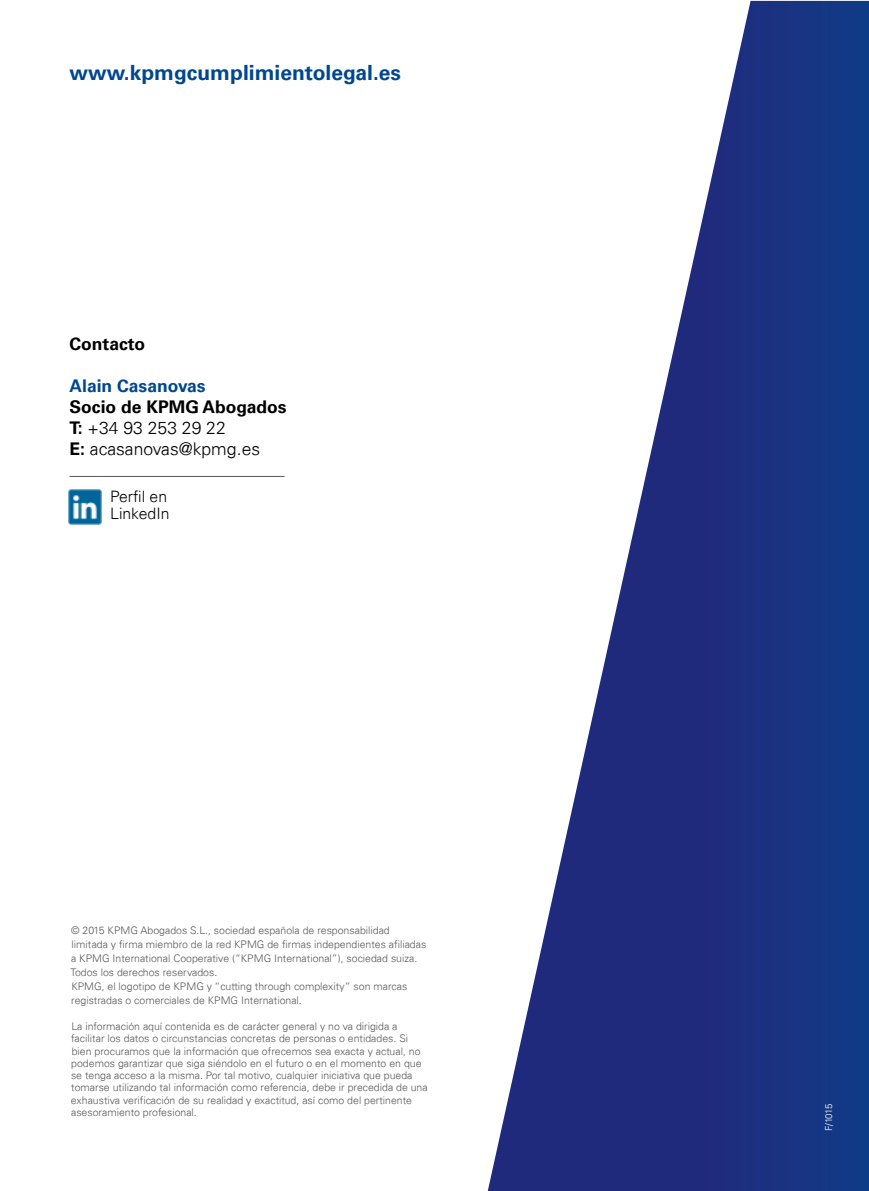
<style>
.page{position:relative;width:869px;height:1191px;background:#fff}
.page>*{position:absolute;margin:0;border:0;box-sizing:border-box;transform-origin:0 0}
.t1{font:700 21px "Univers 65";color:#00478f}
.t2{font:300 17.5px/21px "Univers 45";color:#000}
.t3{font:700 17.5px "Univers 65";color:#000}
.t4{font:700 17.5px "Univers 65";color:#00478f}
.t5{font:300 15.75px/17.5px "Univers 45";color:#000}
.t6{font:300 10.5px/12.2px "Univers 45";color:#58595b}
.t7{font:300 9.62px "Univers 45";color:#fff}
.s1{font-family:"Univers 65";font-weight:700}
</style>
<div class="page">
<svg style="left:487px;top:1px;width:381px;height:1190px"></svg>
<hr style="left:69px;top:476px;width:215px;height:1px;background:#58595b">
<img style="left:69px;top:489px;width:33px;height:35px">
<h1 class="t1" style="left:69px;top:61px;width:333px">www.kpmgcumplimientolegal.es</h1>
<h2 class="t3" style="left:69px;top:334px;width:77px">Contacto</h2>
<h2 class="t4" style="left:69px;top:376px;width:138px">Alain Casanovas</h2>
<h2 class="t3" style="left:69px;top:397px;width:219px">Socio de KPMG Abogados</h2>
<h2 class="t2" style="left:69px;top:417px;width:192px"><span class="s1">T:</span> +34 93 253 29 22<br><span class="s1">E:</span> acasanovas@kpmg.es</h2>
<h3 class="t5" style="left:110px;top:487px;width:61px">Perfil en<br>LinkedIn</h3>
<p class="t6" style="left:70px;top:923px;width:357px;line-height:14px">© 2015 KPMG Abogados S.L., sociedad española de responsabilidad limitada y firma miembro de la red KPMG de firmas independientes afiliadas a KPMG International Cooperative (“KPMG International”), sociedad suiza.<br>Todos los derechos reservados.<br>KPMG, el logotipo de KPMG y “cutting through complexity” son marcas registradas o comerciales de KPMG International.</p>
<p class="t6" style="left:71px;top:1020px;width:358px">La información aquí contenida es de carácter general y no va dirigida a facilitar los datos o circunstancias concretas de personas o entidades. Si bien procuramos que la información que ofrecemos sea exacta y actual, no podemos garantizar que siga siéndolo en el futuro o en el momento en que se tenga acceso a la misma. Por tal motivo, cualquier iniciativa que pueda tomarse utilizando tal información como referencia, debe ir precedida de una exhaustiva verificación de su realidad y exactitud, así como del pertinente asesoramiento profesional.</p>
<p class="t7" style="left:822px;top:1131px;width:29px;rotate:-90deg">F/1015</p>
</div>
